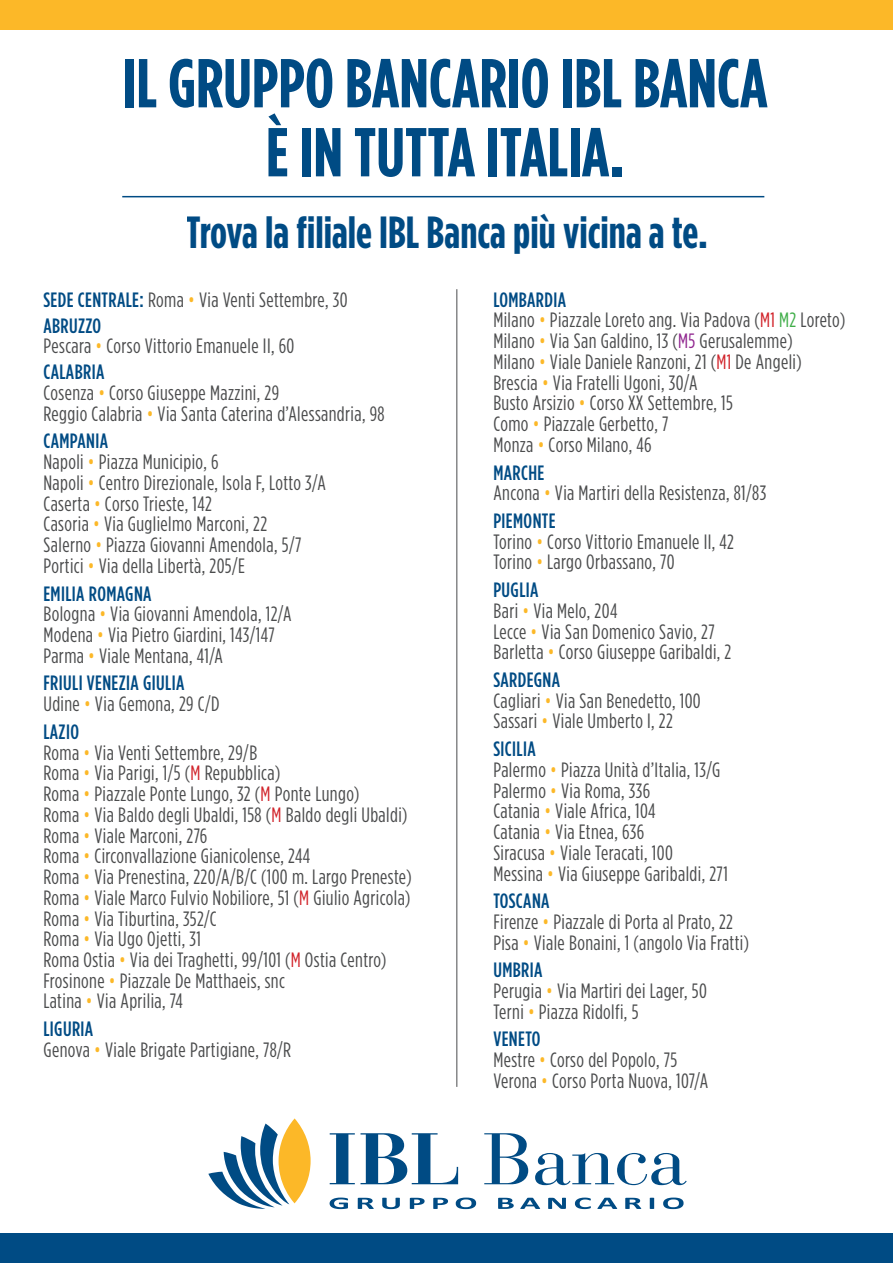
<style>
.page{position:relative;width:893px;height:1263px;background:#fff}
.page>*{position:absolute;margin:0;border:0;box-sizing:border-box;transform-origin:0 0}
.t1{font:700 69px/69px "Gotham Condensed";color:#004b84;text-align:center}
.t2{font:700 45px "Gotham Condensed";color:#004b84}
.t3{font:20.7px/20.7px "Gotham Condensed";letter-spacing:.02em;color:#4b4c4d}
.t4{font:500 20.7px "Gotham Condensed";letter-spacing:.02em;color:#004b84}
.s1{font-weight:500;color:#004b84}
.s2{color:#fcb828}
.s3{color:#d1232a}
.s4{color:#40ae49}
.s5{color:#90268f}
</style>
<div class="page">
<div style="left:0;top:1233px;width:893px;height:30px;background:#004b84"></div>
<div style="left:0;top:0;width:893px;height:30px;background:#fcb828"></div>
<svg style="left:208px;top:1118px;width:103px;height:91px"></svg>
<svg style="left:330px;top:1133px;width:128px;height:51px"></svg>
<svg style="left:484px;top:1133px;width:44px;height:51px"></svg>
<svg style="left:535px;top:1153px;width:152px;height:32px"></svg>
<svg style="left:330px;top:1197px;width:18px;height:12px"></svg>
<svg style="left:358px;top:1198px;width:16px;height:11px"></svg>
<svg style="left:382px;top:1198px;width:18px;height:11px"></svg>
<svg style="left:410px;top:1198px;width:15px;height:11px"></svg>
<svg style="left:433px;top:1198px;width:15px;height:11px"></svg>
<svg style="left:456px;top:1197px;width:20px;height:12px"></svg>
<svg style="left:498px;top:1198px;width:16px;height:11px"></svg>
<svg style="left:520px;top:1198px;width:20px;height:11px"></svg>
<svg style="left:548px;top:1198px;width:18px;height:11px"></svg>
<svg style="left:575px;top:1197px;width:16px;height:12px"></svg>
<svg style="left:597px;top:1198px;width:20px;height:11px"></svg>
<svg style="left:625px;top:1198px;width:16px;height:11px"></svg>
<svg style="left:650px;top:1198px;width:4px;height:11px"></svg>
<svg style="left:663px;top:1197px;width:21px;height:12px"></svg>
<hr style="left:456px;top:289px;width:1px;height:798px;background:#4b4c4d">
<hr style="left:122px;top:196px;width:642px;height:1px;background:#004b84">
<h1 class="t1" style="left:123px;top:47px;width:646px">IL GRUPPO BANCARIO IBL BANCA<br>È IN TUTTA ITALIA.</h1>
<h2 class="t2" style="left:187px;top:207px;width:523px">Trova la filiale IBL Banca più vicina a te.</h2>
<p class="t3" style="left:43px;top:289px;width:306px"><span class="s1">SEDE CENTRALE:</span> Roma <span class="s2">•</span> Via Venti Settembre, 30</p>
<p class="t4" style="left:43px;top:314px;width:59px">ABRUZZO</p>
<p class="t3" style="left:43px;top:335px;width:253px">Pescara <span class="s2">•</span> Corso Vittorio Emanuele II, 60</p>
<p class="t4" style="left:43px;top:361px;width:63px">CALABRIA</p>
<p class="t3" style="left:43px;top:382px;width:343px">Cosenza <span class="s2">•</span> Corso Giuseppe Mazzini, 29<br>Reggio Calabria <span class="s2">•</span> Via Santa Caterina d’Alessandria, 98</p>
<p class="t4" style="left:43px;top:430px;width:66px">CAMPANIA</p>
<p class="t3" style="left:43px;top:451px;width:177px">Napoli <span class="s2">•</span> Piazza Municipio, 6</p>
<p class="t3" style="left:43px;top:472px;width:284px">Napoli <span class="s2">•</span> Centro Direzionale, Isola F, Lotto 3/A</p>
<p class="t3" style="left:43px;top:493px;width:170px">Caserta <span class="s2">•</span> Corso Trieste, 142</p>
<p class="t3" style="left:43px;top:513px;width:225px">Casoria <span class="s2">•</span> Via Guglielmo Marconi, 22</p>
<p class="t3" style="left:43px;top:534px;width:260px">Salerno <span class="s2">•</span> Piazza Giovanni Amendola, 5/7<br>Portici <span class="s2">•</span> Via della Libertà, 205/E</p>
<p class="t4" style="left:43px;top:582px;width:110px">EMILIA ROMAGNA</p>
<p class="t3" style="left:43px;top:603px;width:250px">Bologna <span class="s2">•</span> Via Giovanni Amendola, 12/A</p>
<p class="t3" style="left:43px;top:624px;width:233px">Modena <span class="s2">•</span> Via Pietro Giardini, 143/147</p>
<p class="t3" style="left:43px;top:645px;width:181px">Parma <span class="s2">•</span> Viale Mentana, 41/A</p>
<p class="t4" style="left:43px;top:672px;width:143px">FRIULI VENEZIA GIULIA</p>
<p class="t3" style="left:43px;top:693px;width:178px">Udine <span class="s2">•</span> Via Gemona, 29 C/D</p>
<p class="t4" style="left:43px;top:720px;width:37px">LAZIO</p>
<p class="t3" style="left:43px;top:742px;width:215px">Roma <span class="s2">•</span> Via Venti Settembre, 29/B</p>
<p class="t3" style="left:43px;top:762px;width:238px">Roma <span class="s2">•</span> Via Parigi, 1/5 (<span class="s3">M</span> Repubblica)</p>
<p class="t3" style="left:43px;top:783px;width:318px">Roma <span class="s2">•</span> Piazzale Ponte Lungo, 32 (<span class="s3">M</span> Ponte Lungo)</p>
<p class="t3" style="left:43px;top:804px;width:366px">Roma <span class="s2">•</span> Via Baldo degli Ubaldi, 158 (<span class="s3">M</span> Baldo degli Ubaldi)</p>
<p class="t3" style="left:43px;top:825px;width:165px">Roma <span class="s2">•</span> Viale Marconi, 276</p>
<p class="t3" style="left:43px;top:845px;width:268px">Roma <span class="s2">•</span> Circonvallazione Gianicolense, 244</p>
<p class="t3" style="left:43px;top:866px;width:370px">Roma <span class="s2">•</span> Via Prenestina, 220/A/B/C (100 m. Largo Preneste)</p>
<p class="t3" style="left:43px;top:887px;width:369px">Roma <span class="s2">•</span> Viale Marco Fulvio Nobiliore, 51 (<span class="s3">M</span> Giulio Agricola)</p>
<p class="t3" style="left:43px;top:907px;width:175px">Roma <span class="s2">•</span> Via Tiburtina, 352/C</p>
<p class="t3" style="left:43px;top:928px;width:159px">Roma <span class="s2">•</span> Via Ugo Ojetti, 31</p>
<p class="t3" style="left:43px;top:949px;width:345px">Roma Ostia <span class="s2">•</span> Via dei Traghetti, 99/101 (<span class="s3">M</span> Ostia Centro)</p>
<p class="t3" style="left:43px;top:970px;width:243px">Frosinone <span class="s2">•</span> Piazzale De Matthaeis, snc</p>
<p class="t3" style="left:43px;top:990px;width:141px">Latina <span class="s2">•</span> Via Aprilia, 74</p>
<p class="t4" style="left:43px;top:1017px;width:51px">LIGURIA</p>
<p class="t3" style="left:43px;top:1039px;width:249px">Genova <span class="s2">•</span> Viale Brigate Partigiane, 78/R</p>
<p class="t4" style="left:493px;top:288px;width:74px">LOMBARDIA</p>
<p class="t3" style="left:493px;top:310px;width:353px">Milano <span class="s2">•</span> Piazzale Loreto ang. Via Padova (<span class="s3">M1</span> <span class="s4">M2</span> Loreto)<br>Milano <span class="s2">•</span> Via San Galdino, 13 (<span class="s5">M5</span> Gerusalemme)</p>
<p class="t3" style="left:493px;top:351px;width:310px">Milano <span class="s2">•</span> Viale Daniele Ranzoni, 21 (<span class="s3">M1</span> De Angeli)</p>
<p class="t3" style="left:493px;top:372px;width:206px">Brescia <span class="s2">•</span> Via Fratelli Ugoni, 30/A</p>
<p class="t3" style="left:493px;top:393px;width:241px">Busto Arsizio <span class="s2">•</span> Corso XX Settembre, 15</p>
<p class="t3" style="left:493px;top:413px;width:177px">Como <span class="s2">•</span> Piazzale Gerbetto, 7<br>Monza <span class="s2">•</span> Corso Milano, 46</p>
<p class="t4" style="left:493px;top:461px;width:53px">MARCHE</p>
<p class="t3" style="left:493px;top:482px;width:274px">Ancona <span class="s2">•</span> Via Martiri della Resistenza, 81/83</p>
<p class="t4" style="left:493px;top:509px;width:64px">PIEMONTE</p>
<p class="t3" style="left:493px;top:531px;width:242px">Torino <span class="s2">•</span> Corso Vittorio Emanuele II, 42</p>
<p class="t3" style="left:493px;top:551px;width:183px">Torino <span class="s2">•</span> Largo Orbassano, 70</p>
<p class="t3" style="left:493px;top:579px;width:240px"><span class="s1">PUGLIA<br></span>Bari <span class="s2">•</span> Via Melo, 204<br>Lecce <span class="s2">•</span> Via San Domenico Savio, 27<br>Barletta <span class="s2">•</span> Corso Giuseppe Garibaldi, 2</p>
<p class="t4" style="left:493px;top:668px;width:68px">SARDEGNA</p>
<p class="t3" style="left:493px;top:690px;width:209px">Cagliari <span class="s2">•</span> Via San Benedetto, 100</p>
<p class="t3" style="left:493px;top:710px;width:181px">Sassari <span class="s2">•</span> Viale Umberto I, 22</p>
<p class="t4" style="left:493px;top:737px;width:44px">SICILIA</p>
<p class="t3" style="left:493px;top:759px;width:228px">Palermo <span class="s2">•</span> Piazza Unità d’Italia, 13/G<br>Palermo <span class="s2">•</span> Via Roma, 336</p>
<p class="t3" style="left:493px;top:800px;width:164px">Catania <span class="s2">•</span> Viale Africa, 104</p>
<p class="t3" style="left:493px;top:821px;width:153px">Catania <span class="s2">•</span> Via Etnea, 636</p>
<p class="t3" style="left:493px;top:842px;width:181px">Siracusa <span class="s2">•</span> Viale Teracati, 100</p>
<p class="t3" style="left:493px;top:863px;width:236px">Messina <span class="s2">•</span> Via Giuseppe Garibaldi, 271</p>
<p class="t4" style="left:493px;top:889px;width:58px">TOSCANA</p>
<p class="t3" style="left:493px;top:911px;width:241px">Firenze <span class="s2">•</span> Piazzale di Porta al Prato, 22</p>
<p class="t3" style="left:493px;top:932px;width:257px">Pisa <span class="s2">•</span> Viale Bonaini, 1 (angolo Via Fratti)</p>
<p class="t4" style="left:493px;top:959px;width:51px">UMBRIA</p>
<p class="t3" style="left:493px;top:980px;width:215px">Perugia <span class="s2">•</span> Via Martiri dei Lager, 50</p>
<p class="t3" style="left:493px;top:1001px;width:147px">Terni <span class="s2">•</span> Piazza Ridolfi, 5</p>
<p class="t4" style="left:493px;top:1028px;width:49px">VENETO</p>
<p class="t3" style="left:493px;top:1049px;width:185px">Mestre <span class="s2">•</span> Corso del Popolo, 75</p>
<p class="t3" style="left:493px;top:1070px;width:216px">Verona <span class="s2">•</span> Corso Porta Nuova, 107/A</p>
</div>
